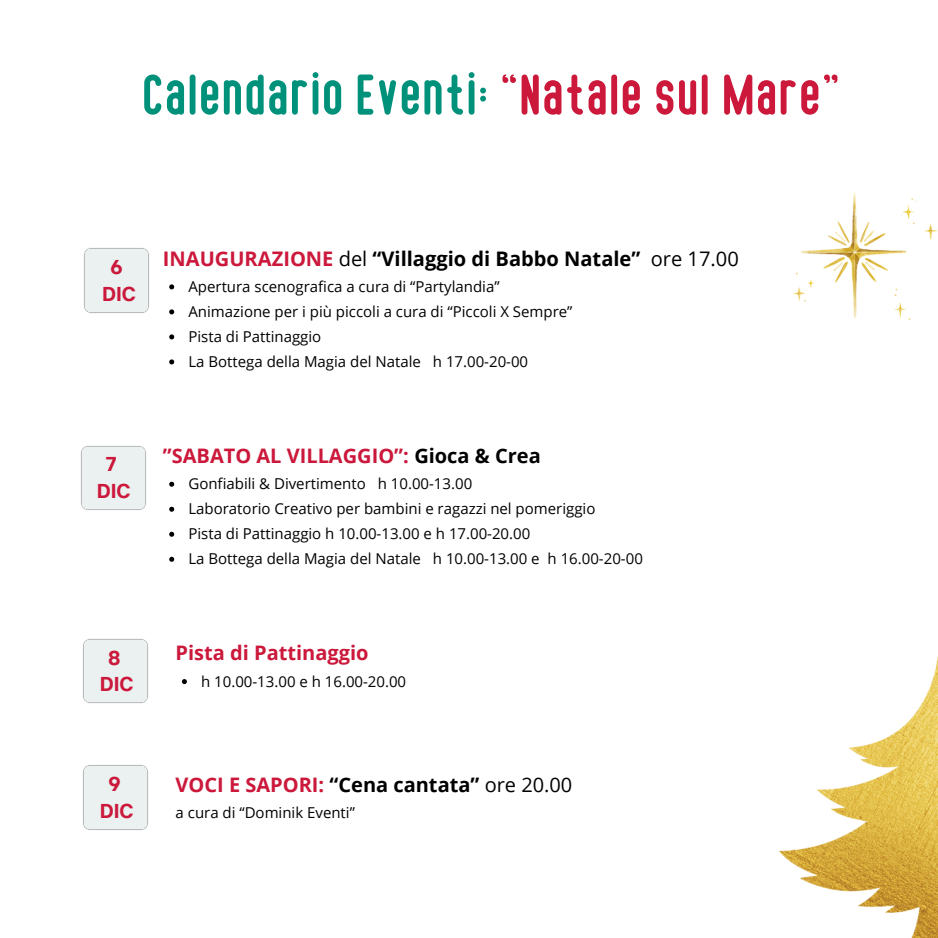
<style>
.page{position:relative;width:938px;height:938px;background:#fff}
.page>*{position:absolute;margin:0;border:0;box-sizing:border-box;transform-origin:0 0}
.t1{font:700 58.5px "Somber Sans";letter-spacing:.035em;color:#00917b}
.t2{font:700 20px "Open Sans";color:#000}
.t3{font:700 20px "Open Sans";color:#cb183b}
.t4{font:700 20px/26.8px "TT Interphases";color:#cb183b;text-align:center}
.t5{font:20px "Open Sans";color:#000}
.t6{font:15px/25px "Open Sans";color:#000}
.s1{color:#cb183b}
.s2{font-weight:400}
.s3{color:#000}
</style>
<div class="page">
<div style="left:84px;top:248px;width:65px;height:65px;background:#ebf0f0"></div>
<svg style="left:169px;top:284px;width:5px;height:5px"></svg>
<svg style="left:169px;top:309px;width:5px;height:5px"></svg>
<svg style="left:169px;top:334px;width:5px;height:5px"></svg>
<svg style="left:169px;top:359px;width:5px;height:5px"></svg>
<div style="left:81px;top:446px;width:65px;height:64px;background:#ebf0f0"></div>
<svg style="left:169px;top:481px;width:5px;height:5px"></svg>
<svg style="left:169px;top:506px;width:5px;height:5px"></svg>
<svg style="left:169px;top:531px;width:5px;height:5px"></svg>
<svg style="left:169px;top:556px;width:5px;height:5px"></svg>
<div style="left:83px;top:639px;width:65px;height:64px;background:#ebf0f0"></div>
<svg style="left:182px;top:679px;width:5px;height:5px"></svg>
<div style="left:83px;top:765px;width:65px;height:65px;background:#ebf0f0"></div>
<img style="left:779px;top:657px;width:159px;height:280px">
<img style="left:793px;top:193px;width:144px;height:126px">
<p class="t1" style="left:142px;top:71px;width:698px">Calendario Eventi: <span class="s1">“Natale sul Mare”</span></p>
<p class="t4" style="left:102px;top:253px;width:35px">6<br>DIC</p>
<h2 class="t2" style="left:163px;top:244px;width:479px"><span class="s1">INAUGURAZIONE</span> <span class="s2">del</span> “Villaggio di Babbo Natale”</h2>
<h4 class="t5" style="left:650px;top:244px;width:89px">ore 17.00</h4>
<h4 class="t6" style="left:188px;top:273px;width:385px">Apertura scenografica a cura di “Partylandia”<br>Animazione per i più piccoli a cura di “Piccoli X Sempre”</h4>
<p class="t6" style="left:188px;top:323px;width:134px">Pista di Pattinaggio</p>
<p class="t6" style="left:188px;top:348px;width:234px">La Bottega della Magia del Natale</p>
<p class="t6" style="left:433px;top:348px;width:97px">h 17.00-20-00</p>
<p class="t4" style="left:97px;top:450px;width:35px">7<br>DIC</p>
<p class="t3" style="left:163px;top:441px;width:379px">”SABATO AL VILLAGGIO”: <span class="s3">Gioca &amp; Crea</span></p>
<h2 class="t6" style="left:188px;top:471px;width:285px">Gonfiabili &amp; Divertimento h 10.00-13.00</h2>
<h3 class="t6" style="left:188px;top:496px;width:408px">Laboratorio Creativo per bambini e ragazzi nel pomeriggio</h3>
<p class="t6" style="left:188px;top:521px;width:343px">Pista di Pattinaggio h 10.00-13.00 e h 17.00-20.00</p>
<p class="t6" style="left:188px;top:546px;width:456px">La Bottega della Magia del Natale h 10.00-13.00 e h 16.00-20-00</p>
<p class="t4" style="left:100px;top:643px;width:35px">8<br>DIC</p>
<p class="t3" style="left:176px;top:639px;width:194px">Pista di Pattinaggio</p>
<h2 class="t6" style="left:201px;top:668px;width:206px">h 10.00-13.00 e h 16.00-20.00</h2>
<h2 class="t4" style="left:100px;top:770px;width:35px">9<br>DIC</h2>
<h3 class="t2" style="left:176px;top:770px;width:398px"><span class="s1">VOCI E SAPORI:</span> “Cena cantata” <span class="s2">ore 20.00</span></h3>
<p class="t6" style="left:176px;top:800px;width:181px">a cura di “Dominik Eventi”</p>
</div>
